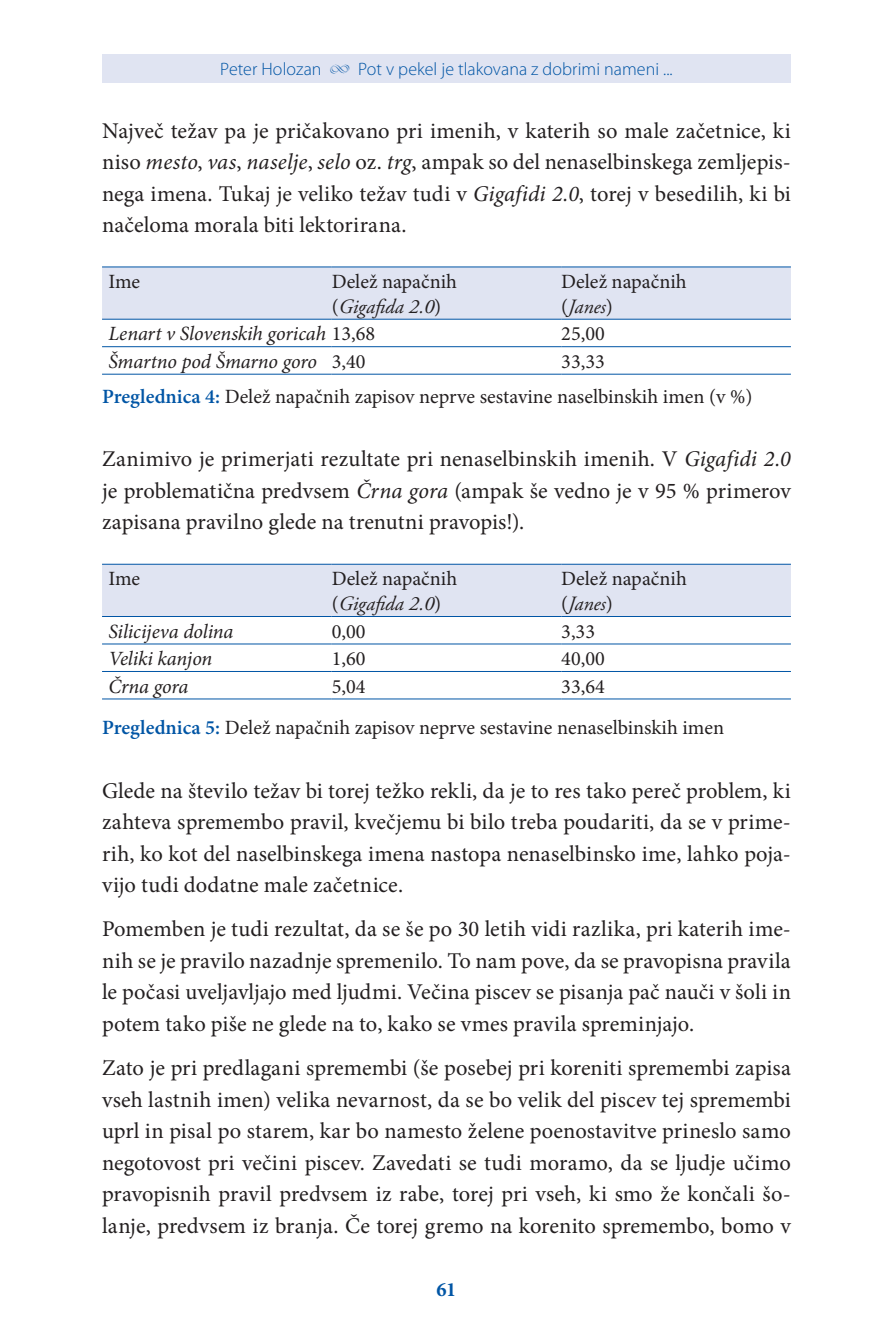
<style>
.page{position:relative;width:893px;height:1340px;background:#fff}
.page>*{position:absolute;margin:0;border:0;box-sizing:border-box;transform-origin:0 0}
.TXT{font:22.5px/31.5px "Minion Pro";letter-spacing:.005em;color:#231f20;text-align:justify}
.t1{font:20.25px/24.8px "Minion Pro";color:#231f20}
.t2{font:italic 20.25px "Minion Pro";letter-spacing:-.005em;color:#231f20}
.t3{font:700 20.25px "Minion Pro";color:#0155a5}
.PASICA{font:300 18px "Myriad Pro";letter-spacing:.005em;color:#0155a5}
.s1{font-family:"Zapfino Extra LT Pro";font-weight:400}
.s2{font-style:italic}
.s3{font-family:"Adobe Garamond Pro";font-style:italic}
.s4{font-style:normal}
.s5{font-weight:600;color:#0155a5}
</style>
<div class="page">
<div style="left:102px;top:54px;width:689px;height:29px;background:#e0e4f2"></div>
<div style="left:102px;top:267px;width:689px;height:52px;background:#e0e4f2"></div>
<hr style="left:102px;top:266px;width:230px;height:1px;background:#0155a5">
<hr style="left:332px;top:266px;width:229px;height:1px;background:#0155a5">
<hr style="left:561px;top:266px;width:230px;height:1px;background:#0155a5">
<hr style="left:102px;top:319px;width:230px;height:1px;background:#0155a5">
<hr style="left:332px;top:319px;width:229px;height:1px;background:#0155a5">
<hr style="left:561px;top:319px;width:230px;height:1px;background:#0155a5">
<hr style="left:102px;top:346px;width:230px;height:1px;background:#0155a5">
<hr style="left:332px;top:346px;width:229px;height:1px;background:#0155a5">
<hr style="left:561px;top:346px;width:230px;height:1px;background:#0155a5">
<hr style="left:102px;top:374px;width:230px;height:1px;background:#0155a5">
<hr style="left:332px;top:374px;width:229px;height:1px;background:#0155a5">
<hr style="left:561px;top:374px;width:230px;height:1px;background:#0155a5">
<div style="left:102px;top:565px;width:689px;height:51px;background:#e0e4f2"></div>
<hr style="left:102px;top:564px;width:230px;height:1px;background:#0155a5">
<hr style="left:332px;top:564px;width:229px;height:1px;background:#0155a5">
<hr style="left:561px;top:564px;width:230px;height:1px;background:#0155a5">
<hr style="left:102px;top:616px;width:230px;height:1px;background:#0155a5">
<hr style="left:332px;top:616px;width:229px;height:1px;background:#0155a5">
<hr style="left:561px;top:616px;width:230px;height:1px;background:#0155a5">
<hr style="left:102px;top:643px;width:230px;height:1px;background:#0155a5">
<hr style="left:332px;top:643px;width:229px;height:1px;background:#0155a5">
<hr style="left:561px;top:643px;width:230px;height:1px;background:#0155a5">
<hr style="left:102px;top:671px;width:230px;height:1px;background:#0155a5">
<hr style="left:332px;top:671px;width:229px;height:1px;background:#0155a5">
<hr style="left:561px;top:671px;width:230px;height:1px;background:#0155a5">
<hr style="left:102px;top:698px;width:230px;height:1px;background:#0155a5">
<hr style="left:332px;top:698px;width:229px;height:1px;background:#0155a5">
<hr style="left:561px;top:698px;width:230px;height:1px;background:#0155a5">
<p class="PASICA" style="left:149px;top:59px;width:596px">Helena Dobrovoljc <span class="s1">N</span> Težavnost ravopisnih reform v dobi jezikovne ustaljenosti</p>
<p class="PASICA" style="left:220px;top:59px;width:454px">Peter Holozan <span class="s1">N</span> Pot v pekel je tlakovana z dobrimi nameni ...</p>
<p class="TXT" style="left:102px;top:115px;width:690px">Največ težav pa je pričakovano pri imenih, v katerih so male začetnice, ki niso <span class="s2">mesto</span>, <span class="s2">vas</span>, <span class="s2">naselje</span>, <span class="s2">selo</span> oz. <span class="s2">trg</span>, ampak so del nenaselbinskega zemljepis&shy;nega imena. Tukaj je veliko težav tudi v <span class="s2">Gigafidi 2.0</span>, torej v besedilih, ki bi načeloma morala biti lektorirana.</p>
<p class="t1" style="left:108px;top:269px;width:33px">Ime</p>
<p class="t1" style="left:332px;top:269px;width:127px">Delež napačnih (<span class="s3">Gigafida 2.0</span>)</p>
<p class="t1" style="left:561px;top:269px;width:127px">Delež napačnih (<span class="s3">Janes</span>)</p>
<p class="t2" style="left:108px;top:320px;width:268px">Lenart v Slovenskih goricah <span class="s4">13,68</span></p>
<p class="t1" style="left:561px;top:321px;width:45px">25,00</p>
<p class="t2" style="left:108px;top:347px;width:210px">Šmartno pod Šmarno goro</p>
<p class="t1" style="left:332px;top:349px;width:35px">3,40</p>
<p class="t1" style="left:561px;top:349px;width:45px">33,33</p>
<p class="t1" style="left:102px;top:384px;width:652px"><span class="s5">Preglednica 4:</span> Delež napačnih zapisov neprve sestavine naselbinskih imen (v %)</p>
<p class="TXT" style="left:102px;top:443px;width:690px">Zanimivo je primerjati rezultate pri nenaselbinskih imenih. V <span class="s2">Gigafidi 2.0 </span>je problematična predvsem <span class="s2">Črna gora</span> (ampak še vedno je v 95 % primerov zapisana pravilno glede na trenutni pravopis!).</p>
<p class="t1" style="left:108px;top:566px;width:33px">Ime</p>
<p class="t1" style="left:332px;top:566px;width:127px">Delež napačnih (<span class="s3">Gigafida 2.0</span>)</p>
<p class="t1" style="left:561px;top:566px;width:127px">Delež napačnih (<span class="s3">Janes</span>)</p>
<p class="t2" style="left:108px;top:617px;width:127px">Silicijeva dolina</p>
<p class="t1" style="left:332px;top:619px;width:35px">0,00</p>
<p class="t1" style="left:561px;top:619px;width:35px">3,33</p>
<p class="t2" style="left:108px;top:644px;width:105px">Veliki kanjon</p>
<p class="t1" style="left:332px;top:646px;width:35px">1,60</p>
<p class="t1" style="left:561px;top:646px;width:45px">40,00</p>
<p class="t2" style="left:108px;top:672px;width:82px">Črna gora</p>
<p class="t1" style="left:332px;top:674px;width:35px">5,04</p>
<p class="t1" style="left:561px;top:674px;width:45px">33,64</p>
<p class="t1" style="left:102px;top:715px;width:624px"><span class="s5">Preglednica 5:</span> Delež napačnih zapisov neprve sestavine nenaselbinskih imen</p>
<p class="TXT" style="left:102px;top:774px;width:690px">Glede na število težav bi torej težko rekli, da je to res tako pereč problem, ki zahteva spremembo pravil, kvečjemu bi bilo treba poudariti, da se v prime&shy;rih, ko kot del naselbinskega imena nastopa nenaselbinsko ime, lahko poja&shy;vijo tudi dodatne male začetnice.</p>
<p class="TXT" style="left:102px;top:913px;width:690px">Pomemben je tudi rezultat, da se še po 30 letih vidi razlika, pri katerih ime&shy;nih se je pravilo nazadnje spremenilo. To nam pove, da se pravopisna pravila le počasi uveljavljajo med ljudmi. Večina piscev se pisanja pač nauči v šoli in potem tako piše ne glede na to, kako se vmes pravila spreminjajo.</p>
<p class="TXT" style="left:102px;top:1052px;width:690px">Zato je pri predlagani spremembi (še posebej pri koreniti spremembi zapisa vseh lastnih imen) velika nevarnost, da se bo velik del piscev tej spremembi uprl in pisal po starem, kar bo namesto želene poenostavitve prineslo samo negotovost pri večini piscev. Zavedati se tudi moramo, da se ljudje učimo pravopisnih pravil predvsem iz rabe, torej pri vseh, ki smo že končali šo&shy;lanje, predvsem iz branja. Če torej gremo na korenito spremembo, bomo v</p>
<p class="t3" style="left:437px;top:1275px;width:21px">61</p>
</div>
